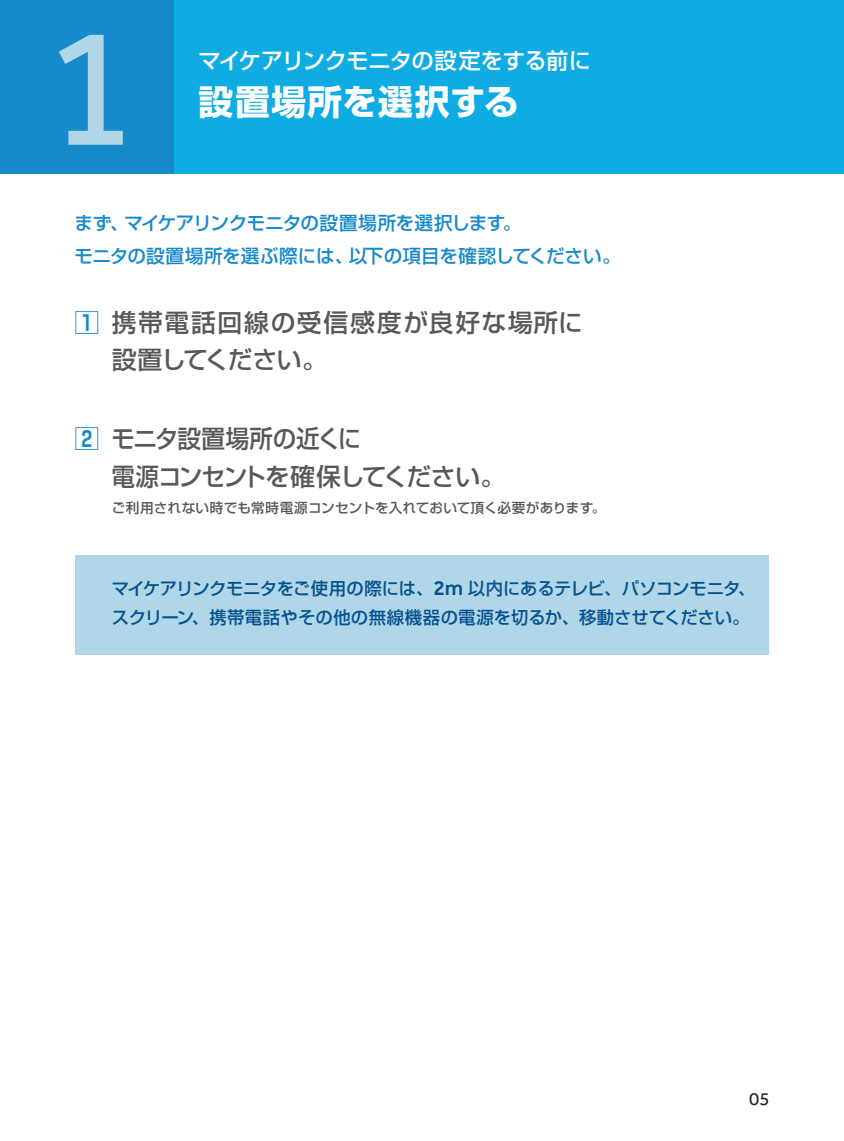
<style>
.page{position:relative;width:844px;height:1141px;background:#fff}
.page>*{position:absolute;margin:0;border:0;box-sizing:border-box;transform-origin:0 0}
.t1{font:173.6px "Effra";color:#afd7e8}
.段落スタイル_4{font:700 34.65px "Shin Go Pro";letter-spacing:.035em;color:#fff}
.t2{font:500 24.85px "Shin Go Pro";letter-spacing:.065em;color:#57585a}
.t3{font:500 24.85px "Shin Go Pro";letter-spacing:-.045em;color:#57585a;scale:.95 1}
.t4{font:500 24.85px "Shin Go Pro";letter-spacing:-.005em;color:#57585a;scale:.95 1}
.t5{font:500 24.85px "Shin Go Pro";letter-spacing:-.045em;color:#57585a}
.t6{font:500 22.4px "Shin Go Pro";letter-spacing:-.025em;color:#fff}
.t7{font:500 18.55px "Shin Go Pro";letter-spacing:-.015em;color:#1889cb}
.t8{font:18.55px "Effra";color:#231f20}
.t9{font:500 17.32px/29.8px "Shin Go Pro";letter-spacing:-.005em;color:#07528e}
.t10{font:500 13.65px "Shin Go Pro";letter-spacing:.01em;color:#57585a}
.s1{font-family:"Shin Go Pro De";font-weight:700;color:#1889cb}
.s2{font-family:"Effra";font-size:21.7px}
</style>
<div class="page">
<div style="left:0;top:0;width:843px;height:174px;background:#0face3"></div>
<div style="left:0;top:0;width:174px;height:174px;background:#1889cb"></div>
<div style="left:75px;top:555px;width:693px;height:100px;background:#afd7e8"></div>
<p class="t1" style="left:44px;top:-14px;width:96px">1</p>
<p class="t6" style="left:198px;top:42px;width:394px">マイケアリンクモニタの設定をする前に</p>
<p class="段落スタイル_4" style="left:198px;top:74px;width:321px">設置場所を選択する</p>
<p class="t7" style="left:74px;top:207px;width:448px">まず、マイケアリンクモニタの設置場所を選択します。</p>
<p class="t7" style="left:74px;top:240px;width:548px">モニタの設置場所を選ぶ際には、以下の項目を確認してください。</p>
<p class="t2" style="left:74px;top:302px;width:510px"><span class="s1">1</span> 携帯電話回線の受信感度が良好な場所に</p>
<p class="t5" style="left:112px;top:339px;width:217px">設置してください。</p>
<p class="t4" style="left:74px;top:419px;width:303px"><span class="s1">2</span> モニタ設置場所の近くに</p>
<p class="t3" style="left:111px;top:456px;width:416px">電源コンセントを確保してください。</p>
<p class="t10" style="left:112px;top:497px;width:495px">ご利用されない時でも常時電源コンセントを入れておいて頂く必要があります。</p>
<p class="t9" style="left:112px;top:571px;width:645px">マイケアリンクモニタをご使用の際には、<span class="s2">2m</span> 以内にあるテレビ、パソコンモニタ、スクリーン、携帯電話やその他の無線機器の電源を切るか、移動させてください。</p>
<p class="t8" style="left:749px;top:1088px;width:22px">05</p>
</div>
